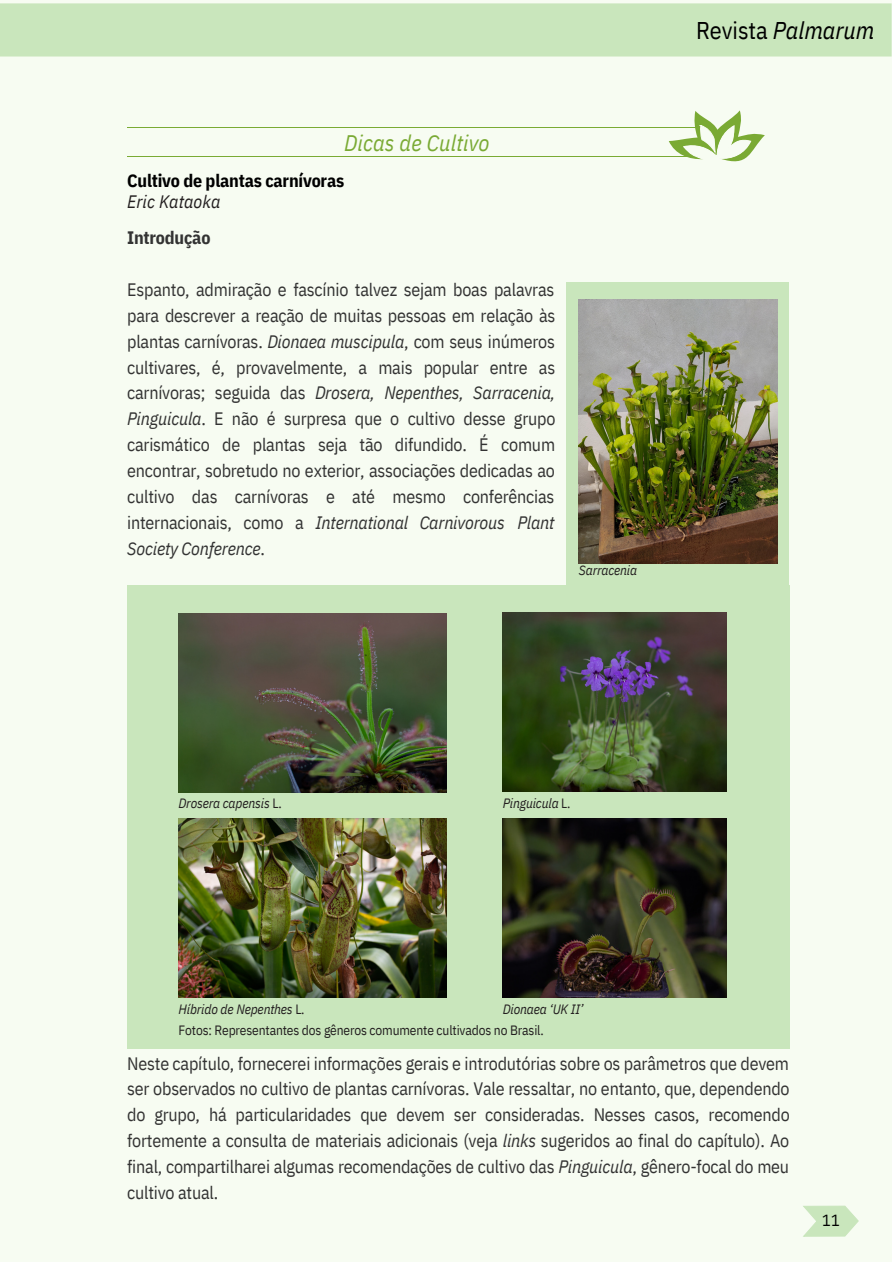
<style>
.page{position:relative;width:893px;height:1264px;background:#fff}
.page>*{position:absolute;margin:0;border:0;box-sizing:border-box;transform-origin:0 0}
.t1{font:italic 24.15px "IBM Plex Sans Cond";color:#000}
.t2{font:italic 22.5px "IBM Plex Sans Cond";letter-spacing:.005em;color:#7aaa34}
.t3{font:18px/25.8px "IBM Plex Sans Cond";letter-spacing:-.01em;color:#333;text-align:justify}
.t4{font:700 18px "IBM Plex Sans Cond";letter-spacing:-.01em;color:#000}
.t5{font:italic 18px "IBM Plex Sans Cond";letter-spacing:.005em;color:#231f20}
.t6{font:700 18px "IBM Plex Sans Cond";letter-spacing:-.01em;color:#333}
.t7{font:16.05px "IBM Plex Sans Cond";color:#000}
.t8{font:italic 13.5px "IBM Plex Sans Cond";letter-spacing:-.01em;color:#231f20}
.t9{font:13.5px "IBM Plex Sans Cond";letter-spacing:-.01em;color:#231f20}
.s1{font-style:italic}
.s2{font-style:normal}
</style>
<div class="page">
<div style="left:0;top:0;width:891px;height:1261px;background:#f7fcf2"></div>
<div style="left:0;top:3px;width:891px;height:53px;background:#c9e6bc"></div>
<hr style="left:127px;top:127px;width:581px;height:1px;background:#7aaa34">
<hr style="left:127px;top:156px;width:581px;height:1px;background:#7aaa34">
<svg style="left:668px;top:110px;width:96px;height:52px"></svg>
<svg style="left:803px;top:1205px;width:56px;height:31px"></svg>
<div style="left:566px;top:282px;width:223px;height:349px;background:#c9e6bc"></div>
<div style="left:127px;top:585px;width:662px;height:463px;background:#c9e6bc"></div>
<img style="left:502px;top:818px;width:224px;height:179px">
<img style="left:502px;top:612px;width:224px;height:179px">
<img style="left:578px;top:299px;width:199px;height:264px">
<img style="left:178px;top:614px;width:268px;height:178px">
<img style="left:178px;top:818px;width:268px;height:179px">
<p class="t2" style="left:344px;top:128px;width:147px">Dicas de Cultivo</p>
<p class="t4" style="left:127px;top:168px;width:219px">Cultivo de plantas carnívoras</p>
<p class="t5" style="left:127px;top:189px;width:95px">Eric Kataoka</p>
<p class="t6" style="left:127px;top:226px;width:85px">Introdução</p>
<p class="t3" style="left:127px;top:276px;width:430px">Espanto, admiração e fascínio talvez sejam boas palavras para descrever a reação de muitas pessoas em relação às plantas carnívoras. <span class="s1">Dionaea muscipula</span>, com seus inúmeros cultivares, é, provavelmente, a mais popular entre as carnívoras; seguida das <span class="s1">Drosera, Nepenthes, Sarracenia, Pinguicula</span>. E não é surpresa que o cultivo desse grupo carismático de plantas seja tão difundido. É comum encontrar, sobretudo no exterior, associações dedicadas ao cultivo das carnívoras e até mesmo conferências internacionais, como a <span class="s1">International Carnivorous Plant Society Conference</span>.</p>
<p class="t8" style="left:578px;top:561px;width:60px">Sarracenia</p>
<p class="t1" style="left:696px;top:14px;width:180px"><span class="s2">Revista</span> Palmarum</p>
<p class="t8" style="left:178px;top:794px;width:105px">Drosera capensis <span class="s2">L.</span></p>
<p class="t8" style="left:178px;top:999px;width:127px">Híbrido de Nepenthes <span class="s2">L.</span></p>
<p class="t8" style="left:502px;top:794px;width:69px">Pinguicula <span class="s2">L.</span></p>
<p class="t8" style="left:502px;top:999px;width:82px">Dionaea ‘UK II’</p>
<p class="t9" style="left:178px;top:1020px;width:366px">Fotos: Representantes dos gêneros comumente cultivados no Brasil.</p>
<p class="t3" style="left:127px;top:1049px;width:664px">Neste capítulo, fornecerei informações gerais e introdutórias sobre os parâmetros que devem ser observados no cultivo de plantas carnívoras. Vale ressaltar, no entanto, que, dependendo do grupo, há particularidades que devem ser consideradas. Nesses casos, recomendo fortemente a consulta de materiais adicionais (veja <span class="s1">links</span> sugeridos ao final do capítulo). Ao final, compartilharei algumas recomendações de cultivo das <span class="s1">Pinguicula</span>, gênero-focal do meu cultivo atual.</p>
<p class="t7" style="left:822px;top:1209px;width:19px">11</p>
</div>
